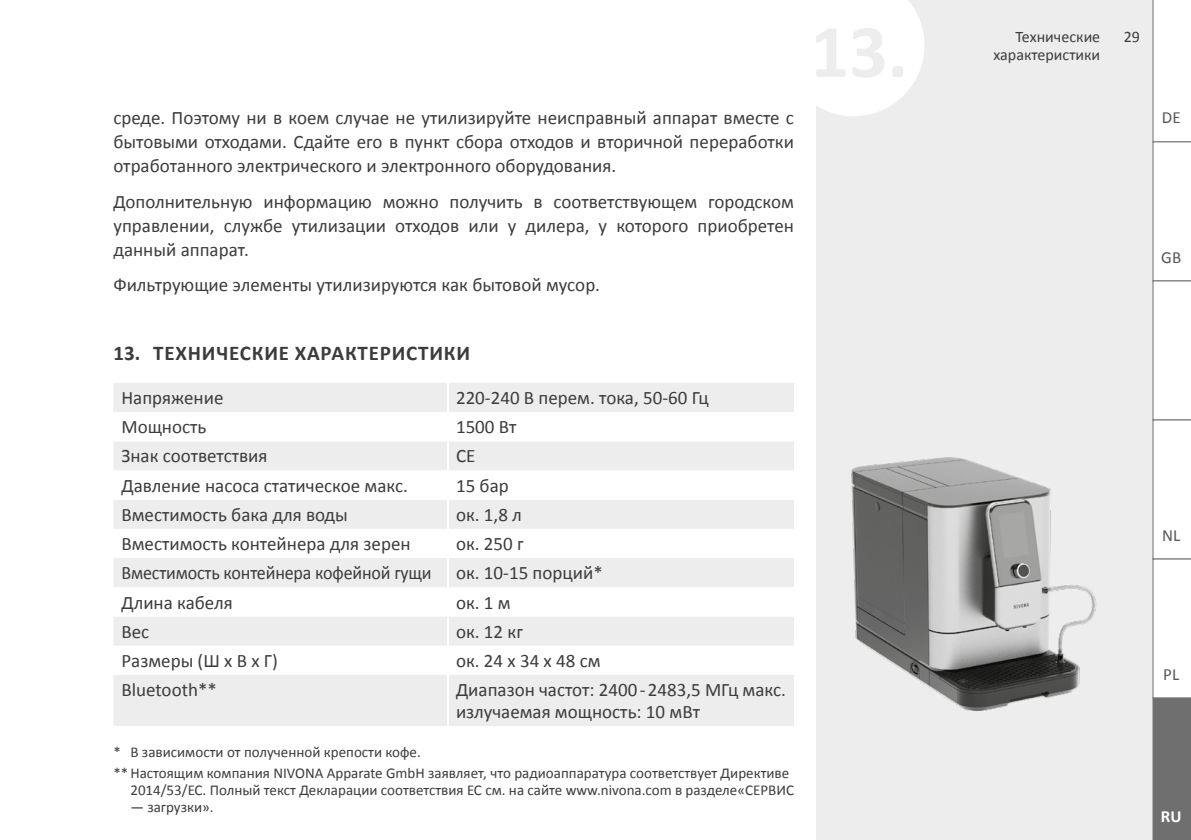
<style>
.page{position:relative;width:1191px;height:840px;background:#fff}
.page>*{position:absolute;margin:0;border:0;box-sizing:border-box;transform-origin:0 0}
.t1{font:700 21px "Calibri";letter-spacing:.04em;color:#3c3c3b}
.t2{font:19px/24px "Calibri";color:#3c3c3b;text-align:justify}
.t3{font:19px "Calibri";color:#3c3c3b;scale:.95 1}
.t4{font:17px "Calibri";color:#575756}
.t5{font:700 17px "Calibri";color:#fff}
.t6{font:16px/18px "Calibri";color:#3c3c3b;text-align:right}
.t7{font:15px/21px "Calibri";color:#3c3c3b}
</style>
<div class="page">
<div style="left:816px;top:0;width:375px;height:839px;background:#ededed"></div>
<svg style="left:816px;top:0;width:108px;height:116px;background:#fdfdfd"></svg>
<svg style="left:1152px;top:0;width:39px;height:839px;background:#e2e2e2"></svg>
<img style="left:851px;top:457px;width:246px;height:254px">
<div style="left:113px;top:383px;width:681px;height:342px;background:#ededed"></div>
<svg style="left:113px;top:412px;width:681px;height:262px"></svg>
<hr style="left:447px;top:382px;width:2px;height:30px;background:#fff">
<hr style="left:447px;top:412px;width:2px;height:29px;background:#fff">
<hr style="left:447px;top:441px;width:2px;height:29px;background:#fff">
<hr style="left:447px;top:470px;width:2px;height:29px;background:#fff">
<hr style="left:447px;top:499px;width:2px;height:29px;background:#fff">
<hr style="left:447px;top:528px;width:2px;height:29px;background:#fff">
<hr style="left:447px;top:557px;width:2px;height:30px;background:#fff">
<hr style="left:447px;top:587px;width:2px;height:29px;background:#fff">
<hr style="left:447px;top:616px;width:2px;height:29px;background:#fff">
<hr style="left:447px;top:645px;width:2px;height:29px;background:#fff">
<hr style="left:447px;top:674px;width:2px;height:51px;background:#fff">
<p class="t2" style="left:113px;top:105px;width:682px">среде. Поэтому ни в коем случае не утилизируйте неисправный аппарат вместе с бытовыми отходами. Сдайте его в пункт сбора отходов и вторичной переработки отработанного электрического и электронного оборудования.</p>
<p class="t2" style="left:113px;top:188px;width:682px">Дополнительную информацию можно получить в соответствующем городском управлении, службе утилизации отходов или у дилера, у которого приобретен данный аппарат.</p>
<p class="t2" style="left:113px;top:272px;width:488px">Фильтрующие элементы утилизируются как бытовой мусор.</p>
<p class="t1" style="left:113px;top:338px;width:358px">13. ТЕХНИЧЕСКИЕ ХАРАКТЕРИСТИКИ</p>
<p class="t2" style="left:121px;top:384px;width:104px">Напряжение</p>
<p class="t2" style="left:456px;top:384px;width:254px">220-240 В перем. тока, 50-60 Гц</p>
<p class="t2" style="left:121px;top:414px;width:86px">Мощность</p>
<p class="t2" style="left:456px;top:414px;width:62px">1500 Вт</p>
<p class="t2" style="left:121px;top:443px;width:148px">Знак соответствия</p>
<p class="t2" style="left:456px;top:443px;width:21px">CE</p>
<p class="t2" style="left:121px;top:472px;width:288px">Давление насоса статическое макс.</p>
<p class="t2" style="left:456px;top:472px;width:54px">15 бар</p>
<p class="t2" style="left:121px;top:501px;width:228px">Вместимость бака для воды</p>
<p class="t2" style="left:456px;top:501px;width:67px">ок. 1,8 л</p>
<p class="t2" style="left:121px;top:530px;width:291px">Вместимость контейнера для зерен</p>
<p class="t2" style="left:456px;top:530px;width:69px">ок. 250 г</p>
<p class="t3" style="left:121px;top:561px;width:328px">Вместимость контейнера кофейной гущи</p>
<p class="t2" style="left:456px;top:559px;width:148px">ок. 10-15 порций*</p>
<p class="t2" style="left:121px;top:589px;width:113px">Длина кабеля</p>
<p class="t2" style="left:456px;top:589px;width:56px">ок. 1 м</p>
<p class="t2" style="left:121px;top:618px;width:29px">Вес</p>
<p class="t2" style="left:456px;top:618px;width:68px">ок. 12 кг</p>
<p class="t2" style="left:121px;top:647px;width:158px">Размеры (Ш x В x Г)</p>
<p class="t2" style="left:456px;top:647px;width:146px">ок. 24 х 34 х 48 см</p>
<p class="t2" style="left:121px;top:676px;width:97px">Bluetooth**</p>
<p class="t2" style="left:456px;top:677px;width:331px;line-height:22px">Диапазон частот: 2400-2483,5 МГц макс. излучаемая мощность: 10 мВт</p>
<p class="t7" style="left:113px;top:740px;width:677px">* В зависимости от полученной крепости кофе.<br>**Настоящим компания NIVONA Apparate GmbH заявляет, что радиоаппаратура соответствует Директиве</p>
<p class="t7" style="left:130px;top:778px;width:665px">2014/53/ЕС. Полный текст Декларации соответствия ЕС см. на сайте www.nivona.com в разделе«СЕРВИС</p>
<p class="t7" style="left:130px;top:795px;width:85px">— загрузки».</p>
<p class="t6" style="left:993px;top:27px;width:108px">Технические характеристики</p>
<p class="t6" style="left:1123px;top:27px;width:18px">29</p>
<p class="t4" style="left:1161px;top:106px;width:20px">DE</p>
<p class="t4" style="left:1161px;top:247px;width:21px">GB</p>
<p class="t4" style="left:1162px;top:525px;width:20px">NL</p>
<p class="t4" style="left:1163px;top:663px;width:17px">PL</p>
<p class="t5" style="left:1161px;top:804px;width:22px">RU</p>
</div>
